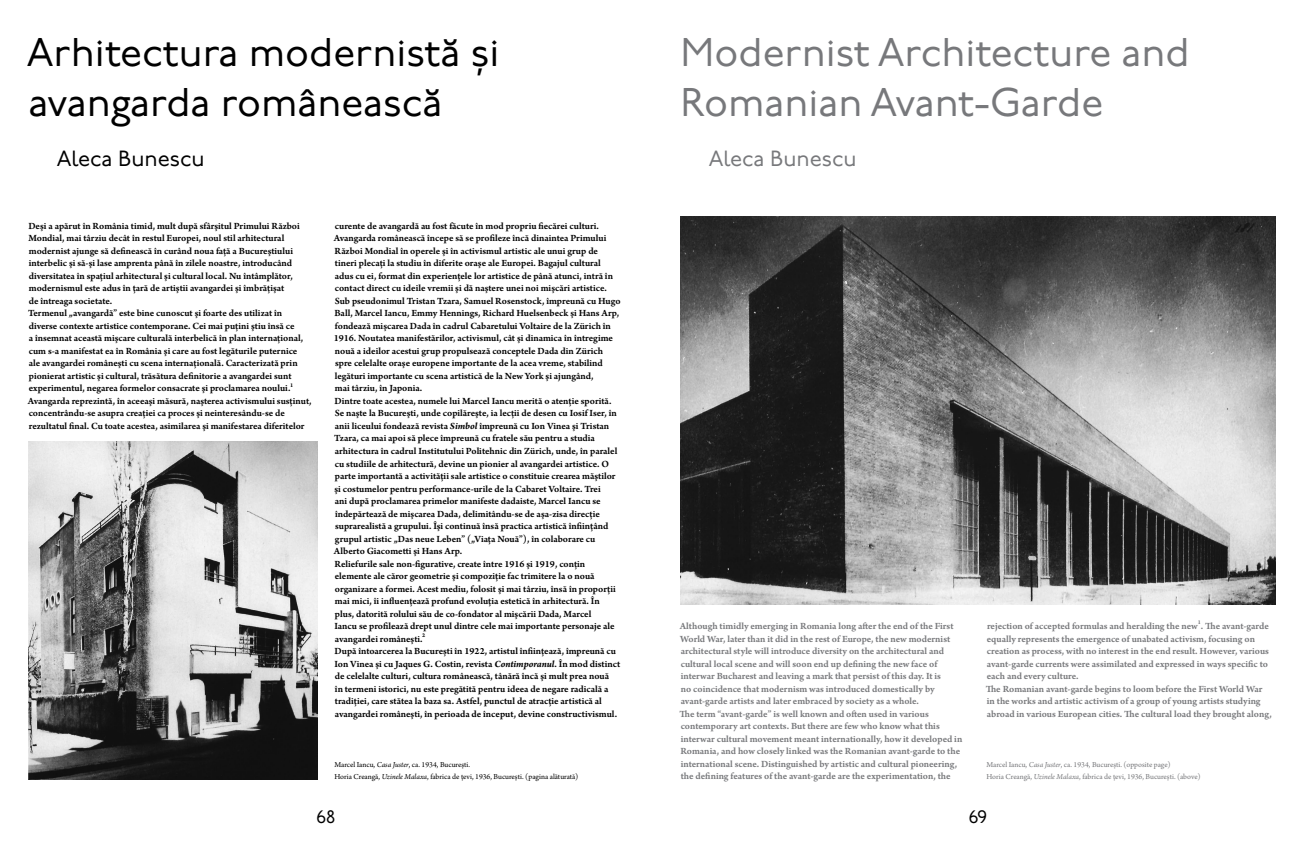
<style>
.page{position:relative;width:1304px;height:851px;background:#fff}
.page>*{position:absolute;margin:0;border:0;box-sizing:border-box;transform-origin:0 0}
.t1{font:40px/50px "P22 Underground Pro";color:#77787b}
.t2{font:40px/50px "P22 Underground Pro";color:#000}
.t3{font:22px "P22 Underground Pro";color:#000}
.t4{font:22px "P22 Underground Pro";color:#77787b}
.t5{font:18px "P22 Underground Pro";color:#000}
.t6{font:10px/12.5px "Arno Pro Smbd Sm Text";letter-spacing:-.005em;color:#000}
.t7{font:10px/12.5px "Arno Pro Smbd Sm Text";letter-spacing:-.005em;color:#77787b}
.t8{font:8px/12.5px "Arno Pro";color:#77787b}
.t9{font:8px/12.5px "Arno Pro";letter-spacing:-.005em;color:#000}
.t10{font:6px "Arno Pro Smbd Caption";color:#000}
.t11{font:6px "Arno Pro Smbd Caption";color:#77787b}
.s1{font-family:"Arno Pro Bold Italic Sm Text"}
.s2{font-style:italic}
</style>
<div class="page">
<img style="left:28px;top:441px;width:289px;height:338px">
<img style="left:680px;top:216px;width:596px;height:388px">
<h1 class="t2" style="left:27px;top:26px;width:474px">Arhitectura modernistă și avangarda românească</h1>
<h2 class="t3" style="left:57px;top:143px;width:149px">Aleca Bunescu</h2>
<p class="t6" style="left:28px;top:220px;width:285px">Deşi a apărut în România timid, mult după sfârşitul Primului Război Mondial, mai târziu decât în restul Europei, noul stil arhitectural modernist ajunge să definească în curând noua faţă a Bucureştiului interbelic şi să-şi lase amprenta până în zilele noastre, introducând diversitatea în spaţiul arhitectural şi cultural local. Nu întâmplător, modernismul este adus în ţară de artiştii avangardei şi îmbrăţişat<br>de întreaga societate.<br>Termenul „avangardă” este bine cunoscut şi foarte des utilizat în diverse contexte artistice contemporane. Cei mai puţini ştiu însă ce<br>a însemnat această mişcare culturală interbelică în plan internaţional, cum s-a manifestat ea în România şi care au fost legăturile puternice<br>ale avangardei româneşti cu scena internaţională. Caracterizată prin pionierat artistic şi cultural, trăsătura definitorie a avangardei sunt experimentul, negarea formelor consacrate şi proclamarea noului.<br>Avangarda reprezintă, în aceeaşi măsură, naşterea activismului susţinut, concentrându-se asupra creaţiei ca proces şi neinteresându-se de rezultatul final. Cu toate acestea, asimilarea şi manifestarea diferitelor</p>
<p class="t6" style="left:334px;top:220px;width:288px">curente de avangardă au fost făcute în mod propriu fiecărei culturi.<br>Avangarda românească începe să se profileze încă dinaintea Primului Război Mondial în operele şi în activismul artistic ale unui grup de tineri plecaţi la studiu în diferite oraşe ale Europei. Bagajul cultural adus cu ei, format din experienţele lor artistice de până atunci, intră în contact direct cu ideile vremii şi dă naştere unei noi mişcări artistice.<br>Sub pseudonimul Tristan Tzara, Samuel Rosenstock, împreună cu Hugo Ball, Marcel Iancu, Emmy Hennings, Richard Huelsenbeck şi Hans Arp, fondează mişcarea Dada în cadrul Cabaretului Voltaire de la Zürich în 1916. Noutatea manifestărilor, activismul, cât şi dinamica în întregime nouă a ideilor acestui grup propulsează conceptele Dada din Zürich spre celelalte oraşe europene importante de la acea vreme, stabilind legături importante cu scena artistică de la New York şi ajungând,<br>mai târziu, în Japonia.<br>Dintre toate acestea, numele lui Marcel Iancu merită o atenţie sporită.<br>Se naşte la Bucureşti, unde copilăreşte, ia lecţii de desen cu Iosif Iser, în anii liceului fondează revista <span class="s1">Simbol</span> împreună cu Ion Vinea şi Tristan Tzara, ca mai apoi să plece împreună cu fratele său pentru a studia arhitectura în cadrul Institutului Politehnic din Zürich, unde, în paralel cu studiile de arhitectură, devine un pionier al avangardei artistice. O parte importantă a activităţii sale artistice o constituie crearea măştilor şi costumelor pentru performance-urile de la Cabaret Voltaire. Trei<br>ani după proclamarea primelor manifeste dadaiste, Marcel Iancu se îndepărtează de mişcarea Dada, delimitându-se de aşa-zisa direcţie suprarealistă a grupului. Îşi continuă însă practica artistică înfiinţând grupul artistic „Das neue Leben” („Viaţa Nouă”), în colaborare cu Alberto Giacometti şi Hans Arp.<br>Reliefurile sale non-figurative, create între 1916 şi 1919, conţin elemente ale căror geometrie şi compoziţie fac trimitere la o nouă organizare a formei. Acest mediu, folosit şi mai târziu, însă în proporţii mai mici, îi influenţează profund evoluţia estetică în arhitectură. În<br>plus, datorită rolului său de co-fondator al mişcării Dada, Marcel<br>Iancu se profilează drept unul dintre cele mai importante personaje ale avangardei româneşti.<br>După întoarcerea la București în 1922, artistul înfiinţează, împreună cu Ion Vinea şi cu Jaques G. Costin, revista <span class="s1">Contimporanul</span>. În mod distinct de celelalte culturi, cultura românească, tânără încă şi mult prea nouă<br>în termeni istorici, nu este pregătită pentru ideea de negare radicală a tradiţiei, care stătea la baza sa. Astfel, punctul de atracţie artistică al avangardei româneşti, în perioada de început, devine constructivismul.</p>
<p class="t10" style="left:290px;top:381px;width:5px">1</p>
<p class="t10" style="left:422px;top:631px;width:5px">2</p>
<p class="t9" style="left:334px;top:758px;width:245px">Marcel Iancu, <span class="s2">Casa Juster</span>, ca. 1934, București.<br>Horia Creangă, <span class="s2">Uzinele Malaxa</span>, fabrica de ţevi, 1936, București. (pagina alăturată)</p>
<h1 class="t1" style="left:681px;top:26px;width:511px">Modernist Architecture and<br>Romanian Avant-Garde</h1>
<h2 class="t4" style="left:709px;top:143px;width:149px">Aleca Bunescu</h2>
<p class="t11" style="left:1198px;top:618px;width:5px">1</p>
<p class="t7" style="left:986px;top:632px;width:287px">equally represents the emergence of unabated activism, focusing on creation as process, with no interest in the end result. However, various avant-garde currents were assimilated and expressed in ways specific to each and every culture.<br>The Romanian avant-garde begins to loom before the First World War in the works and artistic activism of a group of young artists studying abroad in various European cities. The cultural load they brought along,</p>
<p class="t7" style="left:680px;top:620px;width:284px">Although timidly emerging in Romania long after the end of the First World War, later than it did in the rest of Europe, the new modernist architectural style will introduce diversity on the architectural and cultural local scene and will soon end up defining the new face of interwar Bucharest and leaving a mark that persist of this day. It is<br>no coincidence that modernism was introduced domestically by avant-garde artists and later embraced by society as a whole.<br>The term “avant-garde” is well known and often used in various contemporary art contexts. But there are few who know what this interwar cultural movement meant internationally, how it developed in Romania, and how closely linked was the Romanian avant-garde to the international scene. Distinguished by artistic and cultural pioneering, the defining features of the avant-garde are the experimentation, the</p>
<p class="t7" style="left:987px;top:620px;width:283px">rejection of accepted formulas and heralding the new . The avant-garde</p>
<p class="t8" style="left:986px;top:758px;width:216px">Marcel Iancu, <span class="s2">Casa Juster</span>, ca. 1934, București. (opposite page)<br>Horia Creangă, <span class="s2">Uzinele Malaxa</span>, fabrica de ţevi, 1936, București. (above)</p>
<h3 class="t5" style="left:317px;top:803px;width:20px">68</h3>
<h3 class="t5" style="left:969px;top:803px;width:20px">69</h3>
</div>
